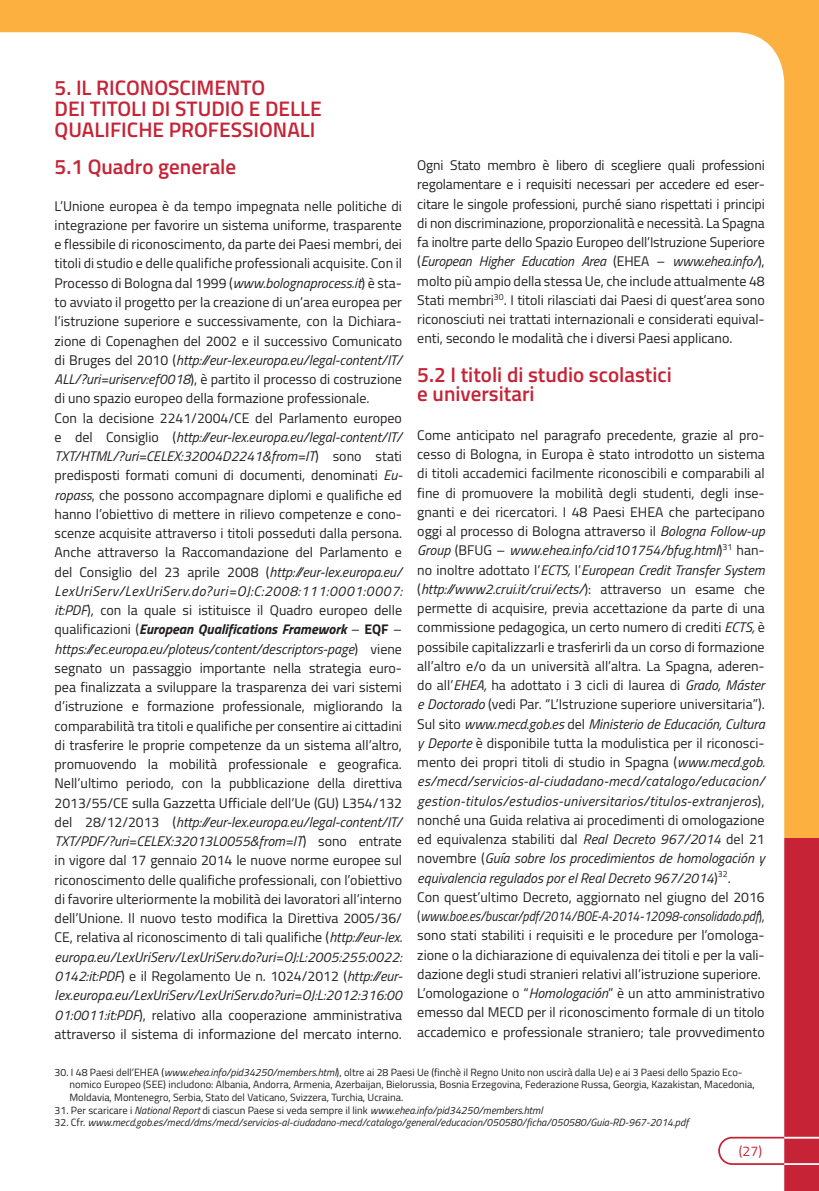
<style>
.page{position:relative;width:819px;height:1191px;background:#fff}
.page>*{position:absolute;margin:0;border:0;box-sizing:border-box;transform-origin:0 0}
.t1{font:600 21px "Titillium";color:#c62436}
.t2{font:14px/19.2px "Titillium";color:#231f20;text-align:justify}
.t3{font:14px "Titillium";color:#c62436}
.t4{font:10.5px/12.6px "Titillium";color:#231f20}
.t5{font:italic 10.5px "Titillium";color:#231f20}
.s1{font-style:italic}
.s2{font-weight:700;font-style:italic}
.s3{font-weight:700}
.s4{font-style:normal}
</style>
<div class="page">
<div style="left:0;top:835px;width:819px;height:356px;background:#c62436"></div>
<div style="left:0;top:0;width:819px;height:838px;background:#fbb03f"></div>
<div style="left:0;top:32px;width:784px;height:1159px;background:#fff"></div>
<svg style="left:717px;top:1135px;width:102px;height:30px"></svg>
<hr style="left:784px;top:1136px;width:35px;height:2px;background:#fff">
<hr style="left:784px;top:1163px;width:35px;height:2px;background:#fff">
<p class="t1" style="left:55px;top:72px;width:212px">5. IL RICONOSCIMENTO</p>
<p class="t1" style="left:55px;top:93px;width:269px">DEI TITOLI DI STUDIO E DELLE</p>
<p class="t1" style="left:55px;top:114px;width:262px">QUALIFICHE PROFESSIONALI</p>
<p class="t1" style="left:55px;top:151px;width:183px">5.1 Quadro generale</p>
<p class="t2" style="left:55px;top:195px;width:349px">L’Unione europea è da tempo impegnata nelle politiche di integrazione per favorire un sistema uniforme, trasparente e flessibile di riconoscimento, da parte dei Paesi membri, dei titoli di studio e delle qualifiche professionali acquisite. Con il Processo di Bologna dal 1999 (<span class="s1">www.bolognaprocess.it</span>) è sta&shy;to avviato il progetto per la creazione di un’area europea per l’istruzione superiore e successivamente, con la Dichiara&shy;zione di Copenaghen del 2002 e il successivo Comunicato di Bruges del 2010 (<span class="s1">http://eur-lex.europa.eu/legal-content/IT/ ALL/?uri=uriserv:ef0018</span>), è partito il processo di costruzione di uno spazio europeo della formazione professionale.</p>
<p class="t2" style="left:55px;top:407px;width:349px">Con la decisione 2241/2004/CE del Parlamento europeo e del Consiglio (<span class="s1">http://eur-lex.europa.eu/legal-content/IT/ TXT/HTML/?uri=CELEX:32004D2241&amp;from=IT</span>) sono stati predisposti formati comuni di documenti, denominati <span class="s1">Eu&shy;ropass</span>, che possono accompagnare diplomi e qualifiche ed hanno l’obiettivo di mettere in rilievo competenze e cono&shy;scenze acquisite attraverso i titoli posseduti dalla persona.<br>Anche attraverso la Raccomandazione del Parlamento e del Consiglio del 23 aprile 2008 (<span class="s1">http://eur-lex.europa.eu/ LexUriServ/LexUriServ.do?uri=OJ:C:2008:111:0001:0007: it:PDF</span>), con la quale si istituisce il Quadro europeo delle qualificazioni (<span class="s2">European Qualifications Framework</span> – <span class="s3">EQF</span> –</p>
<p class="t2" style="left:55px;top:638px;width:349px"><span class="s1">https://ec.europa.eu/ploteus/content/descriptors-page</span>) viene segnato un passaggio importante nella strategia euro&shy;pea finalizzata a sviluppare la trasparenza dei vari sistemi d’istruzione e formazione professionale, migliorando la comparabilità tra titoli e qualifiche per consentire ai cittadini di trasferire le proprie competenze da un sistema all’altro, promuovendo la mobilità professionale e geografica.<br>Nell’ultimo periodo, con la pubblicazione della direttiva 2013/55/CE sulla Gazzetta Ufficiale dell’Ue (GU) L354/132 del 28/12/2013 (<span class="s1">http://eur-lex.europa.eu/legal-content/IT/ TXT/PDF/?uri=CELEX:32013L0055&amp;from=IT</span>) sono entrate in vigore dal 17 gennaio 2014 le nuove norme europee sul riconoscimento delle qualifiche professionali, con l’obiettivo di favorire ulteriormente la mobilità dei lavoratori all’interno dell’Unione. Il nuovo testo modifica la Direttiva 2005/36/ CE, relativa al riconoscimento di tali qualifiche (<span class="s1">http://eur-lex. europa.eu/LexUriServ/LexUriServ.do?uri=OJ:L:2005:255:0022:<br>0142:it:PDF</span>) e il Regolamento Ue n. 1024/2012 (<span class="s1">http://eur&shy;lex.europa.eu/LexUriServ/LexUriServ.do?uri=OJ:L:2012:316:00<br>01:0011:it:PDF</span>), relativo alla cooperazione amministrativa attraverso il sistema di informazione del mercato interno.</p>
<p class="t2" style="left:417px;top:155px;width:349px">Ogni Stato membro è libero di scegliere quali professioni regolamentare e i requisiti necessari per accedere ed eser&shy;citare le singole professioni, purché siano rispettati i principi di non discriminazione, proporzionalità e necessità. La Spagna fa inoltre parte dello Spazio Europeo dell’Istruzione Superiore (<span class="s1">European Higher Education Area</span> (EHEA – <span class="s1">www.ehea.info/</span>), molto più ampio della stessa Ue, che include attualmente 48<br>Stati membri<sup>30</sup>. I titoli rilasciati dai Paesi di quest’area sono riconosciuti nei trattati internazionali e considerati equival&shy;enti, secondo le modalità che i diversi Paesi applicano.</p>
<p class="t1" style="left:417px;top:359px;width:256px">5.2 I titoli di studio scolastici</p>
<p class="t1" style="left:417px;top:378px;width:119px">e universitari</p>
<p class="t2" style="left:417px;top:424px;width:349px">Come anticipato nel paragrafo precedente, grazie al pro&shy;cesso di Bologna, in Europa è stato introdotto un sistema di titoli accademici facilmente riconoscibili e comparabili al fine di promuovere la mobilità degli studenti, degli inse&shy;gnanti e dei ricercatori. I 48 Paesi EHEA che partecipano oggi al processo di Bologna attraverso il <span class="s1">Bologna Follow-up Group</span> (BFUG – <span class="s1">www.ehea.info/cid101754/bfug.html</span>)<sup>31</sup> han&shy;no inoltre adottato l’<span class="s1">ECTS,</span> l’<span class="s1">European Credit Transfer System</span></p>
<p class="t2" style="left:417px;top:578px;width:349px">(<span class="s1">http://www2.crui.it/crui/ects/</span>): attraverso un esame che permette di acquisire, previa accettazione da parte di una commissione pedagogica, un certo numero di crediti <span class="s1">ECTS,</span> è possibile capitalizzarli e trasferirli da un corso di formazione all’altro e/o da un università all’altra. La Spagna, aderen&shy;do all’<span class="s1">EHEA,</span> ha adottato i 3 cicli di laurea di <span class="s1">Grado, Máster e Doctorado</span> (vedi Par. “L’Istruzione superiore universitaria”).<br>Sul sito <span class="s1">www.mecd.gob.es</span> del <span class="s1">Ministerio de Educación, Cultura y Deporte</span> è disponibile tutta la modulistica per il riconosci&shy;mento dei propri titoli di studio in Spagna (<span class="s1">www.mecd.gob. es/mecd/servicios-al-ciudadano-mecd/catalogo/educacion/ gestion-titulos/estudios-universitarios/titulos-extranjeros</span>), nonché una Guida relativa ai procedimenti di omologazione ed equivalenza stabiliti dal <span class="s1">Real Decreto 967/2014</span> del 21 novembre (<span class="s1">Guía sobre los procedimientos de homologación y equivalencia regulados por el Real Decreto 967/2014</span>)<sup>32</sup>.</p>
<p class="t2" style="left:417px;top:886px;width:349px">Con quest’ultimo Decreto, aggiornato nel giugno del 2016 (<span class="s1">www.boe.es/buscar/pdf/2014/BOE-A-2014-12098-consolidado.pdf</span>), sono stati stabiliti i requisiti e le procedure per l’omologa&shy;zione o la dichiarazione di equivalenza dei titoli e per la vali&shy;dazione degli studi stranieri relativi all’istruzione superiore.</p>
<p class="t2" style="left:417px;top:983px;width:349px">L’omologazione o “<span class="s1">Homologación</span>” è un atto amministrativo emesso dal MECD per il riconoscimento formale di un titolo accademico e professionale straniero; tale provvedimento</p>
<p class="t4" style="left:69px;top:1065px;width:686px;text-indent:-15px">30. I 48 Paesi dell’EHEA (<span class="s1">www.ehea.info/pid34250/members.html</span>), oltre ai 28 Paesi Ue (finchè il Regno Unito non uscirà dalla Ue) e ai 3 Paesi dello Spazio Eco&shy;nomico Europeo (SEE) includono: Albania, Andorra, Armenia, Azerbaijan, Bielorussia, Bosnia Erzegovina, Federazione Russa, Georgia, Kazakistan, Macedonia,<br>Moldavia, Montenegro, Serbia, Stato del Vaticano, Svizzera, Turchia, Ucraina.</p>
<p class="t5" style="left:55px;top:1102px;width:489px"><span class="s4">31. Per scaricare i</span> National Report <span class="s4">di ciascun Paese si veda sempre il link</span> www.ehea.info/pid34250/members.html</p>
<p class="t5" style="left:55px;top:1114px;width:635px"><span class="s4">32. Cfr.</span> www.mecd.gob.es/mecd/dms/mecd/servicios-al-ciudadano-mecd/catalogo/general/educacion/050580/ficha/050580/Guia-RD-967-2014.pdf</p>
<p class="t3" style="left:739px;top:1141px;width:25px">(27)</p>
</div>
